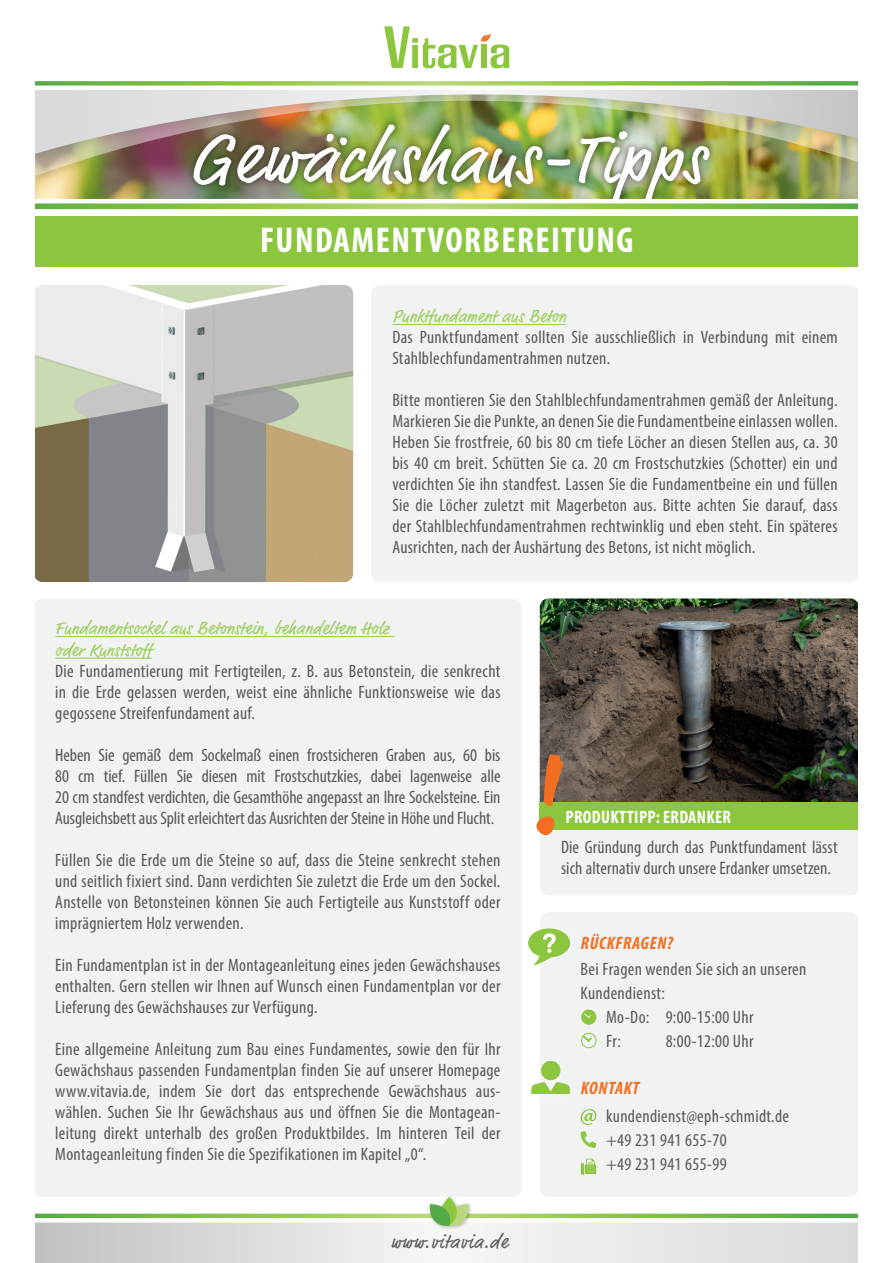
<style>
.page{position:relative;width:893px;height:1263px;background:#fff}
.page>*{position:absolute;margin:0;border:0;box-sizing:border-box;transform-origin:0 0}
.t1{font:500 100.5px "Reklame Script";color:#f36e21}
.t2{font:72px "Market Pro";letter-spacing:.02em;color:#fff}
.t3{font:700 condensed 36px "Myriad Pro";letter-spacing:.04em;color:#fff}
.t4{font:19.5px "Market Pro";letter-spacing:.05em;color:#5b5d5e}
.Absatzhinweis_Tipp{font:condensed 18px/21px "Myriad Pro";letter-spacing:.015em;color:#57585a;text-align:justify}
.Absatzhinweis_Tipp-2{font:18px/21.6px "Market Pro";letter-spacing:.02em;color:#a2cf62}
.t5{font:700 condensed 18px "Myriad Pro";letter-spacing:.02em;color:#fff}
.t6{font:italic 700 condensed 18px "Myriad Pro";letter-spacing:.04em;color:#f36e21}
</style>
<div class="page">
<svg style="left:35px;top:1226px;width:823px;height:37px"></svg>
<div style="left:540px;top:599px;width:319px;height:297px;background:#f1f2f2;border-radius:9px"></div>
<img style="left:540px;top:598px;width:319px;height:204px">
<div style="left:14px;top:80px;width:879px;height:112px;background:#231f20;opacity:.15"></div>
<img style="left:34px;top:26px;width:825px;height:129px">
<svg style="left:34px;top:74px;width:825px;height:18px"></svg>
<div style="left:0;top:216px;width:893px;height:50px;background:#8bc63e"></div>
<div style="left:187px;top:117px;width:529px;height:92px;background:#231f20;opacity:.75"></div>
<svg style="left:35px;top:197px;width:823px;height:13px"></svg>
<div style="left:34px;top:599px;width:488px;height:598px;background:#f1f2f2;border-radius:9px"></div>
<hr style="left:55px;top:636px;width:340px;height:1px;background:#a2cf62">
<hr style="left:55px;top:657px;width:97px;height:2px;background:#a2cf62">
<div style="left:371px;top:285px;width:488px;height:297px;background:#f1f2f2;border-radius:9px"></div>
<hr style="left:392px;top:324px;width:174px;height:1px;background:#a2cf62">
<img style="left:35px;top:285px;width:318px;height:297px">
<div style="left:540px;top:802px;width:319px;height:27px;background:#8bc63e"></div>
<div style="left:540px;top:912px;width:319px;height:285px;background:#f1f2f2;border-radius:9px"></div>
<div style="left:581px;top:1009px;width:15px;height:16px;background:#8bc63e;border-radius:50%"></div>
<svg style="left:584px;top:1013px;width:7px;height:5px"></svg>
<div style="left:581px;top:1033px;width:15px;height:15px;border:1px solid #8bc63e;border-radius:50%"></div>
<svg style="left:584px;top:1036px;width:7px;height:5px"></svg>
<div style="left:520px;top:921px;width:58px;height:51px;background:#fff;opacity:.75"></div>
<svg style="left:528px;top:928px;width:42px;height:37px"></svg>
<svg style="left:581px;top:1131px;width:15px;height:17px"></svg>
<svg style="left:581px;top:1159px;width:15px;height:15px"></svg>
<svg style="left:581px;top:1109px;width:15px;height:16px"></svg>
<div style="left:524px;top:1053px;width:53px;height:49px;background:#f3f4f4"></div>
<div style="left:541px;top:1061px;width:19px;height:19px;background:#8bc63e;border-radius:50%"></div>
<div style="left:541px;top:1061px;width:19px;height:19px;border:1px solid #8bc63e;border-radius:50%"></div>
<svg style="left:532px;top:1082px;width:37px;height:12px"></svg>
<div style="left:428px;top:1195px;width:45px;height:36px;background:#231f20;opacity:.3"></div>
<svg style="left:35px;top:1197px;width:823px;height:29px"></svg>
<div style="left:859px;top:0;width:34px;height:1263px;background:#fff"></div>
<div style="left:0;top:0;width:34px;height:1263px;background:#fff"></div>
<p class="t2" style="left:189px;top:110px;width:517px">Gewächshaus-Tipps</p>
<p class="t3" style="left:260px;top:218px;width:375px">FUNDAMENTVORBEREITUNG</p>
<p class="Absatzhinweis_Tipp-2" style="left:392px;top:306px;width:175px">Punktfundament aus Beton</p>
<p class="Absatzhinweis_Tipp" style="left:392px;top:326px;width:447px">Das Punktfundament sollten Sie ausschließlich in Verbindung mit einem<br>Stahlblechfundamentrahmen nutzen.</p>
<p class="Absatzhinweis_Tipp" style="left:392px;top:389px;width:447px">Bitte montieren Sie den Stahlblechfundamentrahmen gemäß der Anleitung.<br>Markieren Sie die Punkte, an denen Sie die Fundamentbeine einlassen wollen.<br>Heben Sie frostfreie, 60 bis 80 cm tiefe Löcher an diesen Stellen aus, ca. 30 bis 40 cm breit. Schütten Sie ca. 20 cm Frostschutzkies (Schotter) ein und verdichten Sie ihn standfest. Lassen Sie die Fundamentbeine ein und füllen Sie die Löcher zuletzt mit Magerbeton aus. Bitte achten Sie darauf, dass der Stahlblechfundamentrahmen rechtwinklig und eben steht. Ein späteres Ausrichten, nach der Aushärtung des Betons, ist nicht möglich.</p>
<p class="Absatzhinweis_Tipp-2" style="left:55px;top:618px;width:336px">Fundamentsockel aus Betonstein, behandeltem Holz oder Kunststoff</p>
<p class="Absatzhinweis_Tipp" style="left:55px;top:660px;width:447px">Die Fundamentierung mit Fertigteilen, z. B. aus Betonstein, die senkrecht in die Erde gelassen werden, weist eine ähnliche Funktionsweise wie das gegossene Streifenfundament auf.</p>
<p class="Absatzhinweis_Tipp" style="left:55px;top:744px;width:447px">Heben Sie gemäß dem Sockelmaß einen frostsicheren Graben aus, 60 bis 80 cm tief. Füllen Sie diesen mit Frostschutzkies, dabei lagenweise alle 20 cm standfest verdichten, die Gesamthöhe angepasst an Ihre Sockelsteine. Ein Ausgleichsbett aus Split erleichtert das Ausrichten der Steine in Höhe und Flucht.</p>
<p class="Absatzhinweis_Tipp" style="left:55px;top:849px;width:447px">Füllen Sie die Erde um die Steine so auf, dass die Steine senkrecht stehen und seitlich fixiert sind. Dann verdichten Sie zuletzt die Erde um den Sockel.<br>Anstelle von Betonsteinen können Sie auch Fertigteile aus Kunststoff oder imprägniertem Holz verwenden.</p>
<p class="Absatzhinweis_Tipp" style="left:55px;top:954px;width:447px">Ein Fundamentplan ist in der Montageanleitung eines jeden Gewächshauses enthalten. Gern stellen wir Ihnen auf Wunsch einen Fundamentplan vor der Lieferung des Gewächshauses zur Verfügung.</p>
<p class="Absatzhinweis_Tipp" style="left:55px;top:1038px;width:447px">Eine allgemeine Anleitung zum Bau eines Fundamentes, sowie den für Ihr Gewächshaus passenden Fundamentplan finden Sie auf unserer Homepage www.vitavia.de, indem Sie dort das entsprechende Gewächshaus aus&shy;wählen. Suchen Sie Ihr Gewächshaus aus und öffnen Sie die Montagean&shy;leitung direkt unterhalb des großen Produktbildes. Im hinteren Teil der Montageanleitung finden Sie die Spezifikationen im Kapitel „0“.</p>
<p class="t4" style="left:391px;top:1229px;width:118px">www.vitavia.de</p>
<p class="t1" style="left:528px;top:726px;width:36px">!</p>
<p class="t5" style="left:565px;top:805px;width:167px">PRODUKTTIPP: ERDANKER</p>
<p class="Absatzhinweis_Tipp" style="left:561px;top:837px;width:278px">Die Gründung durch das Punktfundament lässt sich alternativ durch unsere Erdanker umsetzen.</p>
<p class="t6" style="left:581px;top:931px;width:94px">RÜCKFRAGEN?</p>
<p class="Absatzhinweis_Tipp" style="left:581px;top:956px;width:227px;line-height:24px">Bei Fragen wenden Sie sich an unseren<br>Kundendienst:</p>
<p class="Absatzhinweis_Tipp" style="left:606px;top:1006px;width:149px">Mo-Do: 9:00-15:00 Uhr</p>
<p class="Absatzhinweis_Tipp" style="left:606px;top:1030px;width:16px">Fr:</p>
<p class="Absatzhinweis_Tipp" style="left:666px;top:1030px;width:90px">8:00-12:00 Uhr</p>
<p class="t6" style="left:581px;top:1077px;width:60px">KONTAKT</p>
<p class="Absatzhinweis_Tipp" style="left:606px;top:1106px;width:185px">kundendienst@eph-schmidt.de</p>
<p class="Absatzhinweis_Tipp" style="left:606px;top:1130px;width:122px">+49 231 941 655-70</p>
<p class="Absatzhinweis_Tipp" style="left:606px;top:1154px;width:122px">+49 231 941 655-99</p>
</div>
